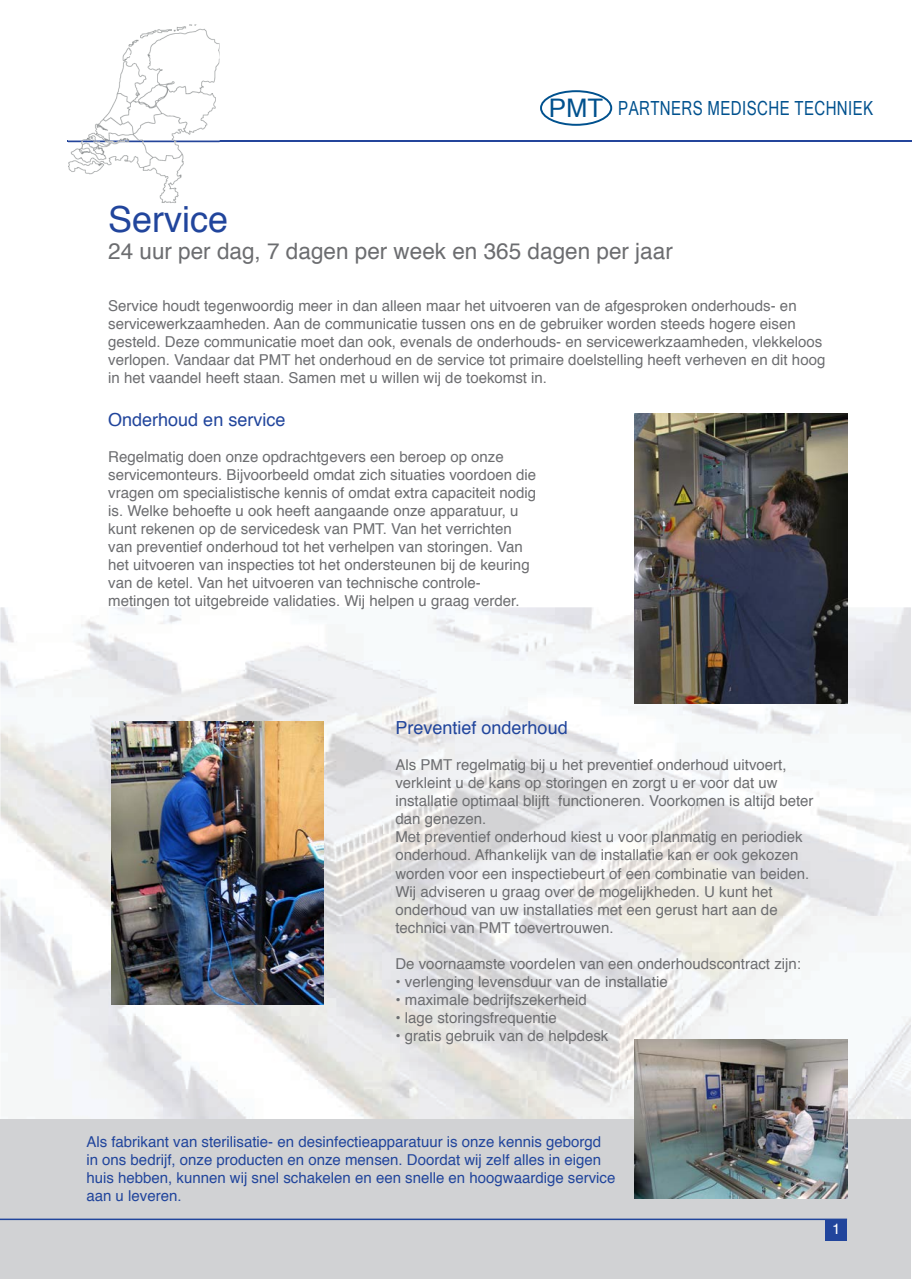
<style>
.page{position:relative;width:912px;height:1280px;background:#fff}
.page>*{position:absolute;margin:0;border:0;box-sizing:border-box;transform-origin:0 0}
.t1{font:36px "Helvetica";color:#21459c}
.t2{font:22.5px "Helvetica";color:#6c6d70}
.t3{font:19.5px "Microsoft Sans Serif";color:#00518e;scale:.77 1}
.t4{font:18px "Helvetica";color:#21459c}
.t5{font:15px/18px "Helvetica";color:#6c6d70}
.t6{font:15px/18px "Helvetica";color:#21459c}
.t7{font:15px "Helvetica";color:#fff}
.s1{font-size:25.5px}
</style>
<div class="page">
<img style="left:0;top:607px;width:910px;height:512px">
<div style="left:0;top:1119px;width:910px;height:160px;background:#d1d2d4"></div>
<hr style="left:68px;top:141px;width:843px;height:1px;background:#24459b">
<div style="left:825px;top:1220px;width:21px;height:21px;background:#21459c"></div>
<hr style="left:0;top:1218px;width:846px;height:2px;background:#21459c">
<img style="left:634px;top:414px;width:212px;height:289px">
<img style="left:634px;top:1039px;width:212px;height:160px">
<div style="left:540px;top:90px;width:72px;height:36px;border:2px solid #00518e;border-radius:50%"></div>
<img style="left:68px;top:24px;width:151px;height:179px">
<img style="left:68px;top:141px;width:151px;height:1px">
<img style="left:111px;top:721px;width:213px;height:284px">
<h3 class="t3" style="left:548px;top:97px;width:422px"><span class="s1">!"#</span> !$%#&amp;'%()"'*+(,-')#',-&amp;+'.</h3>
<h1 class="t1" style="left:108px;top:204px;width:122px">Service</h1>
<h2 class="t2" style="left:108px;top:241px;width:566px">24 uur per dag, 7 dagen per week en 365 dagen per jaar</h2>
<p class="t5" style="left:108px;top:298px;width:718px">Service houdt tegenwoordig meer in dan alleen maar het uitvoeren van de afgesproken onderhouds- en servicewerkzaamheden. Aan de communicatie tussen ons en de gebruiker worden steeds hogere eisen gesteld. Deze communicatie moet dan ook, evenals de onderhouds- en servicewerkzaamheden, vlekkeloos verlopen. Vandaar dat PMT het onderhoud en de service tot primaire doelstelling heeft verheven en dit hoog in het vaandel heeft staan. Samen met u willen wij de toekomst in.</p>
<p class="t4" style="left:108px;top:412px;width:179px">Onderhoud en service</p>
<p class="t5" style="left:108px;top:449px;width:429px">Regelmatig doen onze opdrachtgevers een beroep op onze servicemonteurs. Bijvoorbeeld omdat zich situaties voordoen die vragen om specialistische kennis of omdat extra capaciteit nodig is. Welke behoefte u ook heeft aangaande onze apparatuur, u kunt rekenen op de servicedesk van PMT. Van het verrichten van preventief onderhoud tot het verhelpen van storingen. Van het uitvoeren van inspecties tot het ondersteunen bij de keuring van de ketel. Van het uitvoeren van technische controle&shy;metingen tot uitgebreide validaties. Wij helpen u graag verder.</p>
<p class="t4" style="left:395px;top:721px;width:174px">Preventief onderhoud</p>
<p class="t5" style="left:395px;top:757px;width:419px">Als PMT regelmatig bij u het preventief onderhoud uitvoert, verkleint u de kans op storingen en zorgt u er voor dat uw installatie optimaal blijft functioneren. Voorkomen is altijd beter dan genezen.<br>Met preventief onderhoud kiest u voor planmatig en periodiek onderhoud. Afhankelijk van de installatie kan er ook gekozen worden voor een inspectiebeurt of een combinatie van beiden.<br>Wij adviseren u graag over de mogelijkheden. U kunt het onderhoud van uw installaties met een gerust hart aan de technici van PMT toevertrouwen.</p>
<p class="t5" style="left:395px;top:955px;width:407px">De voornaamste voordelen van een onderhoudscontract zijn:</p>
<p class="t5" style="left:395px;top:973px;width:274px">• verlenging levensduur van de installatie</p>
<p class="t5" style="left:395px;top:991px;width:193px">• maximale bedrijfszekerheid</p>
<p class="t5" style="left:395px;top:1009px;width:163px">• lage storingsfrequentie</p>
<p class="t5" style="left:395px;top:1027px;width:214px">• gratis gebruik van de helpdesk</p>
<p class="t6" style="left:86px;top:1133px;width:530px">Als fabrikant van sterilisatie- en desinfectieapparatuur is onze kennis geborgd in ons bedrijf, onze producten en onze mensen. Doordat wij zelf alles in eigen huis hebben, kunnen wij snel schakelen en een snelle en hoogwaardige service aan u leveren.</p>
<p class="t7" style="left:831px;top:1223px;width:10px">1</p>
</div>
